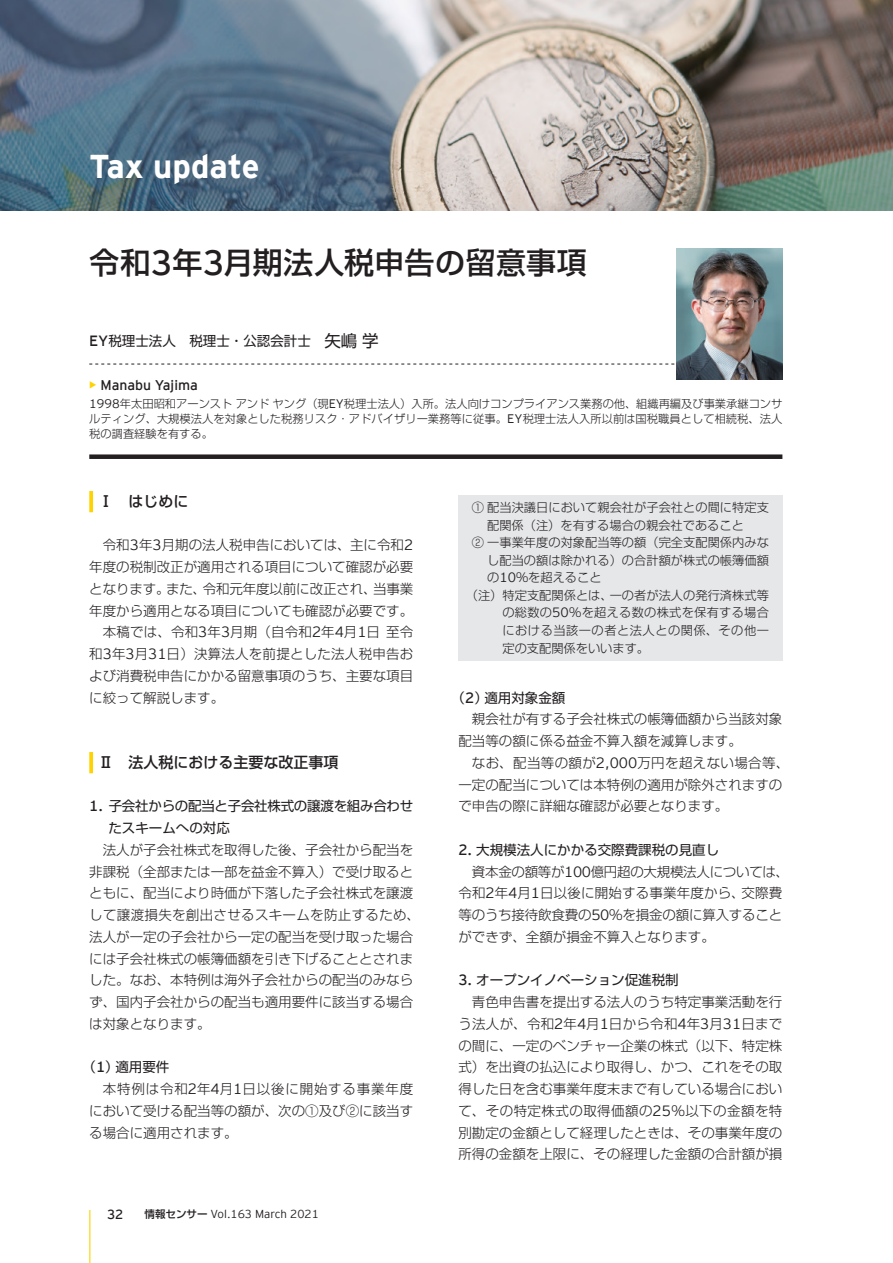
<style>
.page{position:relative;width:893px;height:1263px;background:#fff}
.page>*{position:absolute;margin:0;border:0;box-sizing:border-box;transform-origin:0 0}
.ノーマル{font:700 33px "EY Interstate";color:#fff}
.ノーマル-2{font:500 30px "Shin Go Pro";letter-spacing:.015em;color:#231f20}
.ノーマル-3{font:500 15px "Shin Go Pro";color:#231f20}
.ノーマル-4{font:13.95px "EY Interstate";color:#231f20}
.ノーマル-5{font:300 13.5px/21.8px "Shin Go Pro";color:#231f20;text-align:justify}
.ノーマル-6{font:13.5px "Shin Go Pro";color:#231f20}
.ノーマル-7{font:13.5px/21.8px "Shin Go Pro";letter-spacing:-.02em;color:#231f20}
.ノーマル-8{font:300 12.15px/17.5px "Shin Go Pro";color:#231f20;text-align:justify}
.t1{font:300 11.55px "EY Interstate";color:#231f20}
.ノーマル-9{font:300 11.25px/15px "Shin Go Pro";letter-spacing:.005em;color:#231f20;text-align:justify}
.s1{font-family:"EY Interstate";font-weight:400;font-size:35.1px}
.s2{font-family:"EY Interstate";font-weight:300;font-size:14.85px}
.s3{font-size:16.5px}
.s4{font-weight:700;color:#fed304}
.s5{font-family:"EY Interstate";font-size:12.3px}
.s6{font-family:"EY Interstate";font-size:14.85px}
.s7{font-size:13.2px}
.s8{font-family:"Shin Go Pro";font-size:10.5px}
.s9{font-family:"Shin Go Pro";font-weight:500;font-size:10.5px}
.s10{font-family:"EY Interstate";font-size:13.5px}
</style>
<div class="page">
<img style="left:0;top:0;width:893px;height:210px">
<svg style="left:89px;top:491px;width:4px;height:21px"></svg>
<svg style="left:89px;top:752px;width:4px;height:21px"></svg>
<svg style="left:89px;top:364px;width:586px;height:1px"></svg>
<div style="left:89px;top:454px;width:693px;height:5px;background:#231f20"></div>
<img style="left:676px;top:248px;width:106px;height:132px">
<div style="left:458px;top:495px;width:324px;height:166px;background:#e6e7e9"></div>
<hr style="left:89px;top:1210px;width:1px;height:53px;background:#fed304">
<p class="ノーマル" style="left:89px;top:148px;width:172px">Tax update</p>
<p class="ノーマル-2" style="left:89px;top:238px;width:499px">令和<span class="s1">3</span>年<span class="s1">3</span>月期法人税申告の留意事項</p>
<p class="ノーマル-6" style="left:89px;top:330px;width:291px"><span class="s2">EY</span>税理士法人　税理士・公認会計士　<span class="s3">矢嶋学</span></p>
<p class="ノーマル-4" style="left:89px;top:377px;width:110px"><span class="s4">•</span> Manabu Yajima</p>
<p class="ノーマル-9" style="left:89px;top:395px;width:695px"><span class="s5">1998</span>年太田昭和アーンストアンドヤング（現<span class="s5">EY</span>税理士法人）入所。法人向けコンプライアンス業務の他、組織再編及び事業承継コンサルティング、大規模法人を対象とした税務リスク・アドバイザリー業務等に従事。<span class="s5">EY</span>税理士法人入所以前は国税職員として相続税、法人税の調査経験を有する。</p>
<p class="ノーマル-3" style="left:98px;top:489px;width:91px">Ⅰ　はじめに</p>
<p class="ノーマル-5" style="left:89px;top:533px;width:326px;text-indent:14px">令和<span class="s6">3</span>年<span class="s6">3</span>月期の法人税申告においては、主に令和<span class="s6">2</span>年度の税制改正が適用される項目について確認が必要となります。また、令和元年度以前に改正され、当事業年度から適用となる項目についても確認が必要です。</p>
<p class="ノーマル-5" style="left:89px;top:620px;width:326px;text-indent:14px">本稿では、令和<span class="s6">3</span>年<span class="s6">3</span>月期（自令和<span class="s6">2</span>年<span class="s6">4</span>月<span class="s6">1</span>日至令和<span class="s6">3</span>年<span class="s6">3</span>月<span class="s6">31</span>日）決算法人を前提とした法人税申告および消費税申告にかかる留意事項のうち、主要な項目に絞って解説します。</p>
<p class="ノーマル-3" style="left:98px;top:750px;width:241px">Ⅱ　法人税における主要な改正事項</p>
<p class="ノーマル-7" style="left:108px;top:794px;width:306px;text-indent:-19px"><span class="s2">1.</span> 子会社からの配当と子会社株式の譲渡を組み合わせたスキームへの対応</p>
<p class="ノーマル-5" style="left:89px;top:837px;width:332px;text-align:left;text-indent:14px">法人が子会社株式を取得した後、子会社から配当を非課税（全部または一部を益金不算入）で受け取るとともに、配当により時価が下落した子会社株式を譲渡して譲渡損失を創出させるスキームを防止するため、法人が一定の子会社から一定の配当を受け取った場合には子会社株式の帳簿価額を引き下げることとされました。なお、本特例は海外子会社からの配当のみならず、国内子会社からの配当も適用要件に該当する場合は対象となります。</p>
<p class="ノーマル-6" style="left:83px;top:1056px;width:88px">（<span class="s2">1</span>）適用要件</p>
<p class="ノーマル-5" style="left:89px;top:1076px;width:326px;text-indent:14px">本特例は令和<span class="s6">2</span>年<span class="s6">4</span>月<span class="s6">1</span>日以後に開始する事業年度において受ける配当等の額が、次の①及び②に該当する場合に適用されます。</p>
<p class="t1" style="left:107px;top:1208px;width:213px"><span class="s7">32</span><span class="s8">　　</span><span class="s9">情報センサー</span> Vol.163 March 2021</p>
<p class="ノーマル-8" style="left:487px;top:497px;width:283px;text-indent:-15px">① 配当決議日において親会社が子会社との間に特定支配関係（注）を有する場合の親会社であること</p>
<p class="ノーマル-8" style="left:487px;top:532px;width:283px;text-indent:-15px">② 一事業年度の対象配当等の額（完全支配関係内みなし配当の額は除かれる）の合計額が株式の帳簿価額の<span class="s10">10</span>％を超えること</p>
<p class="ノーマル-8" style="left:502px;top:585px;width:268px;text-indent:-37px">（注）特定支配関係とは、一の者が法人の発行済株式等の総数の<span class="s10">50</span>％を超える数の株式を保有する場合における当該一の者と法人との関係、その他一定の支配関係をいいます。</p>
<p class="ノーマル-6" style="left:452px;top:686px;width:115px">（<span class="s2">2</span>）適用対象金額</p>
<p class="ノーマル-5" style="left:458px;top:707px;width:325px;text-indent:14px">親会社が有する子会社株式の帳簿価額から当該対象配当等の額に係る益金不算入額を減算します。</p>
<p class="ノーマル-5" style="left:458px;top:750px;width:332px;text-align:left;text-indent:14px">なお、配当等の額が<span class="s6">2,000</span>万円を超えない場合等、一定の配当については本特例の適用が除外されますので申告の際に詳細な確認が必要となります。</p>
<p class="ノーマル-6" style="left:458px;top:838px;width:262px"><span class="s2">2.</span> 大規模法人にかかる交際費課税の見直し</p>
<p class="ノーマル-5" style="left:458px;top:859px;width:332px;text-align:left;text-indent:14px">資本金の額等が<span class="s6">100</span>億円超の大規模法人については、令和<span class="s6">2</span>年<span class="s6">4</span>月<span class="s6">1</span>日以後に開始する事業年度から、交際費等のうち接待飲食費の<span class="s6">50</span>％を損金の額に算入することができず、全額が損金不算入となります。</p>
<p class="ノーマル-6" style="left:458px;top:969px;width:222px"><span class="s2">3.</span> オープンイノベーション促進税制</p>
<p class="ノーマル-5" style="left:458px;top:989px;width:326px;text-indent:14px">青色申告書を提出する法人のうち特定事業活動を行う法人が、令和<span class="s6">2</span>年<span class="s6">4</span>月<span class="s6">1</span>日から令和<span class="s6">4</span>年<span class="s6">3</span>月<span class="s6">31</span>日までの間に、一定のベンチャー企業の株式（以下、特定株式）を出資の払込により取得し、かつ、これをその取得した日を含む事業年度末まで有している場合において、その特定株式の取得価額の<span class="s6">25</span>％以下の金額を特別勘定の金額として経理したときは、その事業年度の所得の金額を上限に、その経理した金額の合計額が損</p>
</div>
